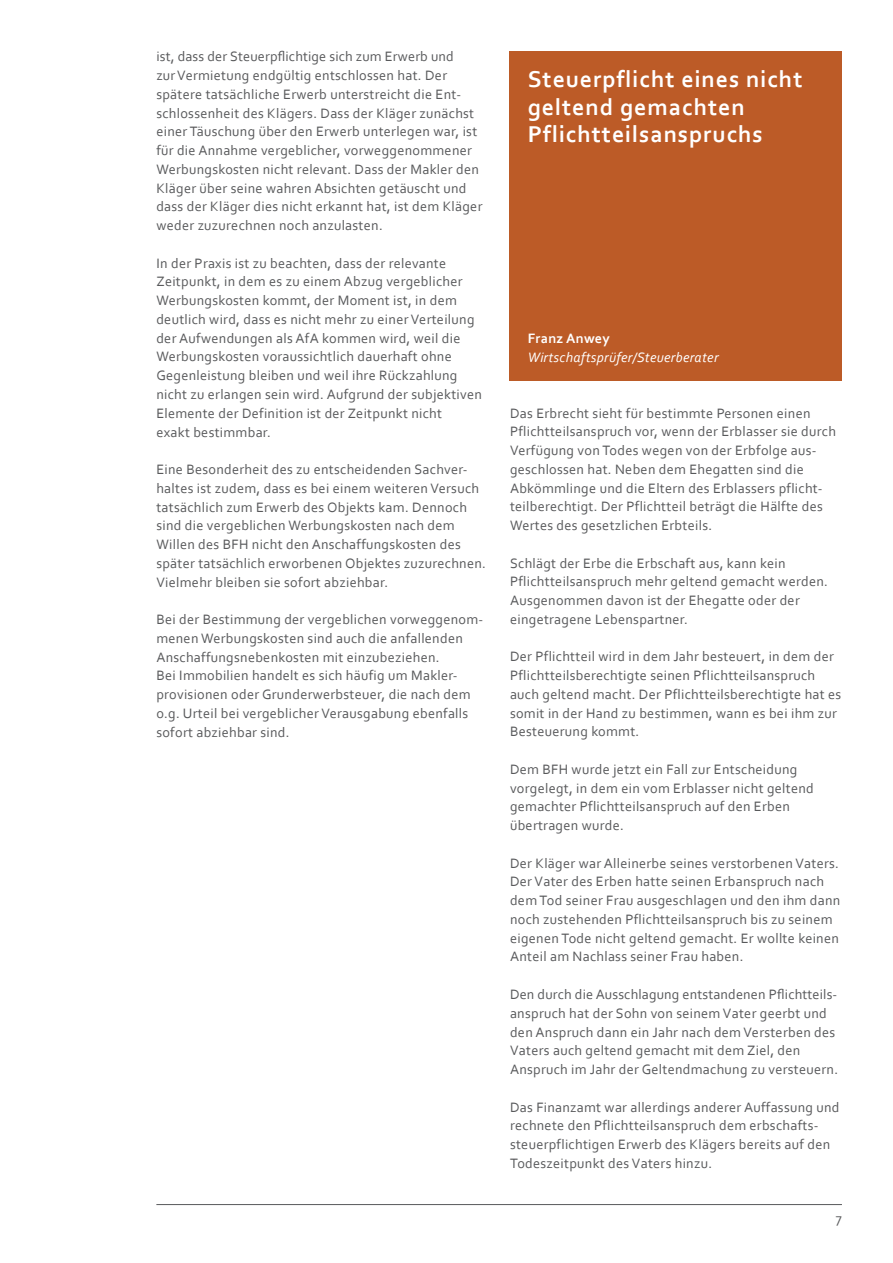
<style>
.page{position:relative;width:893px;height:1263px;background:#fff}
.page>*{position:absolute;margin:0;border:0;box-sizing:border-box;transform-origin:0 0}
.t1{font:700 24px/27.8px "Corbel";letter-spacing:.04em;color:#fff}
.t2{font:14.25px/18.8px "Corbel";letter-spacing:.02em;color:#58595b}
.t3{font:italic 14.25px "Corbel";letter-spacing:.02em;color:#fff}
.t4{font:700 14.25px "Corbel";color:#fff}
</style>
<div class="page">
<hr style="left:156px;top:1204px;width:686px;height:1px;background:#58595b">
<div style="left:510px;top:51px;width:332px;height:329px;background:#bc5b27"></div>
<p class="t2" style="left:156px;top:47px;width:328px">ist, dass der Steuerpflichtige sich zum Erwerb und<br>zur Vermietung endgültig entschlossen hat. Der spätere tatsächliche Erwerb unterstreicht die Ent&shy;schlossenheit des Klägers. Dass der Kläger zunächst einer Täuschung über den Erwerb unterlegen war, ist für die Annahme vergeblicher, vorweggenommener Werbungskosten nicht relevant. Dass der Makler den Kläger über seine wahren Absichten getäuscht und dass der Kläger dies nicht erkannt hat, ist dem Kläger weder zuzurechnen noch anzulasten.</p>
<p class="t2" style="left:156px;top:253px;width:327px">In der Praxis ist zu beachten, dass der relevante Zeitpunkt, in dem es zu einem Abzug vergeblicher Werbungskosten kommt, der Moment ist, in dem deutlich wird, dass es nicht mehr zu einer Verteilung der Aufwendungen als AfA kommen wird, weil die Werbungskosten voraussichtlich dauerhaft ohne Gegenleistung bleiben und weil ihre Rückzahlung nicht zu erlangen sein wird. Aufgrund der subjektiven Elemente der Definition ist der Zeitpunkt nicht<br>exakt bestimmbar.</p>
<p class="t2" style="left:156px;top:459px;width:331px">Eine Besonderheit des zu entscheidenden Sachver&shy;haltes ist zudem, dass es bei einem weiteren Versuch tatsächlich zum Erwerb des Objekts kam. Dennoch sind die vergeblichen Werbungskosten nach dem Willen des BFH nicht den Anschaffungskosten des später tatsächlich erworbenen Objektes zuzurechnen.<br>Vielmehr bleiben sie sofort abziehbar.</p>
<p class="t2" style="left:156px;top:610px;width:328px">Bei der Bestimmung der vergeblichen vorweggenom&shy;menen Werbungskosten sind auch die anfallenden Anschaffungsnebenkosten mit einzubeziehen.<br>Bei Immobilien handelt es sich häufig um Makler&shy;provisionen oder Grunderwerbsteuer, die nach dem o.g. Urteil bei vergeblicher Verausgabung ebenfalls sofort abziehbar sind.</p>
<h1 class="t1" style="left:528px;top:64px;width:276px">Steuerpflicht eines nicht geltend gemachten<br>Pflichtteilsanspruchs</h1>
<p class="t4" style="left:528px;top:330px;width:83px">Franz Anwey</p>
<p class="t3" style="left:528px;top:348px;width:192px">Wirtschaftsprüfer/Steuerberater</p>
<p class="t2" style="left:510px;top:403px;width:327px">Das Erbrecht sieht für bestimmte Personen einen Pflichtteilsanspruch vor, wenn der Erblasser sie durch Verfügung von Todes wegen von der Erbfolge aus&shy;geschlossen hat. Neben dem Ehegatten sind die Abkömmlinge und die Eltern des Erblassers pflicht&shy;teilberechtigt. Der Pflichtteil beträgt die Hälfte des Wertes des gesetzlichen Erbteils.</p>
<p class="t2" style="left:510px;top:553px;width:319px">Schlägt der Erbe die Erbschaft aus, kann kein Pflichtteilsanspruch mehr geltend gemacht werden.<br>Ausgenommen davon ist der Ehegatte oder der eingetragene Lebenspartner.</p>
<p class="t2" style="left:510px;top:647px;width:333px">Der Pflichtteil wird in dem Jahr besteuert, in dem der Pflichtteilsberechtigte seinen Pflichtteilsanspruch auch geltend macht. Der Pflichtteilsberechtigte hat es somit in der Hand zu bestimmen, wann es bei ihm zur Besteuerung kommt.</p>
<p class="t2" style="left:510px;top:759px;width:305px">Dem BFH wurde jetzt ein Fall zur Entscheidung vorgelegt, in dem ein vom Erblasser nicht geltend gemachter Pflichtteilsanspruch auf den Erben übertragen wurde.</p>
<p class="t2" style="left:510px;top:853px;width:332px">Der Kläger war Alleinerbe seines verstorbenen Vaters.<br>Der Vater des Erben hatte seinen Erbanspruch nach dem Tod seiner Frau ausgeschlagen und den ihm dann noch zustehenden Pflichtteilsanspruch bis zu seinem eigenen Tode nicht geltend gemacht. Er wollte keinen Anteil am Nachlass seiner Frau haben.</p>
<p class="t2" style="left:510px;top:984px;width:330px">Den durch die Ausschlagung entstandenen Pflichtteils&shy;anspruch hat der Sohn von seinem Vater geerbt und den Anspruch dann ein Jahr nach dem Versterben des Vaters auch geltend gemacht mit dem Ziel, den Anspruch im Jahr der Geltendmachung zu versteuern.</p>
<p class="t2" style="left:510px;top:1097px;width:331px">Das Finanzamt war allerdings anderer Auffassung und rechnete den Pflichtteilsanspruch dem erbschafts&shy;steuerpflichtigen Erwerb des Klägers bereits auf den Todeszeitpunkt des Vaters hinzu.</p>
<p class="t2" style="left:836px;top:1208px;width:8px">7</p>
</div>
